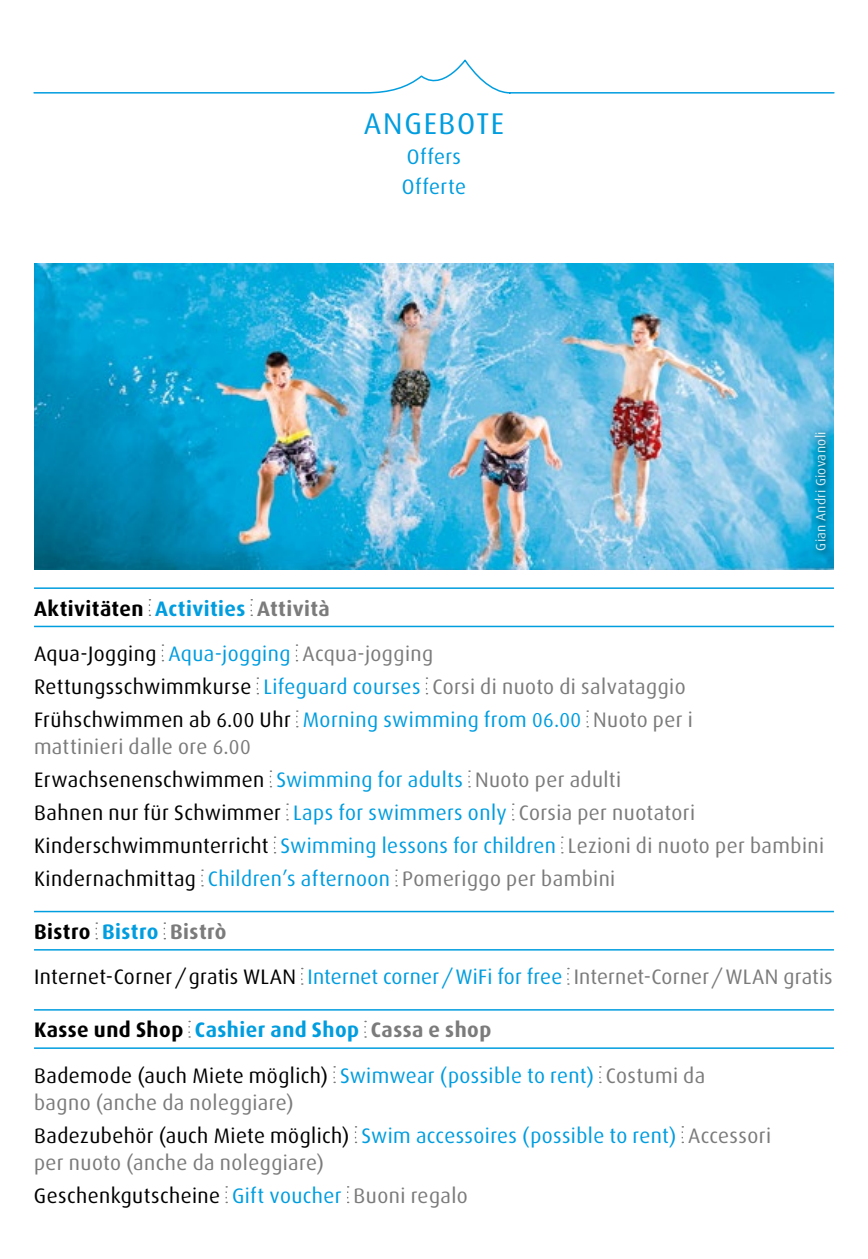
<style>
.page{position:relative;width:868px;height:1259px;background:#fff}
.page>*{position:absolute;margin:0;border:0;box-sizing:border-box;transform-origin:0 0}
.t1{font:30px "Dax";letter-spacing:.055em;color:#009ddf}
.t2{font:21px/33px "Dax";letter-spacing:.02em;color:#7a7b7a}
.t3{font:21px/45.3px "Dax";letter-spacing:.02em;color:#000}
.t4{font:21px/29.7px "Dax";letter-spacing:.02em;color:#009ddf}
.t5{font:13.5px "Dax";letter-spacing:.025em;color:#fff}
.s1{font-weight:700;color:#000}
.s2{font-weight:700;color:#009ddf}
.s3{font-weight:700}
.s4{color:#000}
.s5{color:#009ddf}
.s6{color:#7a7b7a}
.s7{font-size:20.1px}
.s8{font-size:20.1px;color:#009ddf}
.s9{font-weight:700;color:#7a7b7a}
</style>
<div class="page">
<img style="left:34px;top:264px;width:799px;height:306px">
<hr style="left:34px;top:587px;width:799px;height:2px;background:#009ddf">
<hr style="left:34px;top:626px;width:799px;height:1px;background:#009ddf">
<svg style="left:250px;top:599px;width:2px;height:17px"></svg>
<svg style="left:256px;top:677px;width:2px;height:17px"></svg>
<svg style="left:425px;top:677px;width:2px;height:17px"></svg>
<svg style="left:296px;top:710px;width:2px;height:17px"></svg>
<svg style="left:586px;top:710px;width:2px;height:17px"></svg>
<svg style="left:468px;top:770px;width:2px;height:17px"></svg>
<svg style="left:286px;top:803px;width:2px;height:17px"></svg>
<svg style="left:561px;top:836px;width:2px;height:17px"></svg>
<svg style="left:201px;top:869px;width:2px;height:17px"></svg>
<svg style="left:395px;top:869px;width:2px;height:17px"></svg>
<hr style="left:34px;top:911px;width:799px;height:1px;background:#009ddf">
<hr style="left:34px;top:949px;width:799px;height:1px;background:#009ddf">
<svg style="left:95px;top:922px;width:2px;height:17px"></svg>
<svg style="left:163px;top:922px;width:2px;height:17px"></svg>
<svg style="left:301px;top:967px;width:2px;height:17px"></svg>
<svg style="left:567px;top:967px;width:2px;height:17px"></svg>
<hr style="left:34px;top:1009px;width:799px;height:1px;background:#009ddf">
<hr style="left:34px;top:1047px;width:799px;height:2px;background:#009ddf">
<svg style="left:188px;top:1020px;width:2px;height:17px"></svg>
<svg style="left:364px;top:1020px;width:2px;height:17px"></svg>
<svg style="left:333px;top:1066px;width:2px;height:17px"></svg>
<svg style="left:599px;top:1066px;width:2px;height:17px"></svg>
<svg style="left:681px;top:1126px;width:2px;height:17px"></svg>
<svg style="left:225px;top:1186px;width:2px;height:17px"></svg>
<svg style="left:33px;top:59px;width:802px;height:35px"></svg>
<svg style="left:810px;top:427px;width:22px;height:132px"></svg>
<h1 class="t1" style="left:363px;top:107px;width:142px">ANGEBOTE</h1>
<p class="t4" style="left:402px;top:142px;width:65px">Offers<br>Offerte</p>
<p class="t5" style="left:813px;top:551px;width:121px;rotate:-90deg">Gian Andri Giovanoli</p>
<p class="t2" style="left:34px;top:586px;width:400px;line-height:45.3px"><span class="s1">Aktivitäten</span> <span class="s2">Activities</span> <span class="s3">Attività<br></span><span class="s4">Aqua-Jogging</span> <span class="s5">Aqua-jogging</span> Acqua-jogging</p>
<p class="t3" style="left:34px;top:670px;width:660px;line-height:33px">Rettungsschwimmkurse <span class="s5">Lifeguard courses</span> <span class="s6">Corsi di nuoto di salvataggio<br></span>Frühschwimmen ab <span class="s7">6</span>.<span class="s7">00</span> Uhr <span class="s5">Morning swimming from</span> <span class="s8">06</span><span class="s5">.</span><span class="s8">00</span> <span class="s6">Nuoto per i</span></p>
<p class="t2" style="left:34px;top:730px;width:791px">mattinieri dalle ore <span class="s7">6</span>.<span class="s7">00<br></span><span class="s4">Erwachsenenschwimmen</span> <span class="s5">Swimming for adults</span> Nuoto per adulti<br><span class="s4">Bahnen nur für Schwimmer</span> <span class="s5">Laps for swimmers only</span> Corsia per nuotatori <span class="s4">Kinderschwimmunterricht</span> <span class="s5">Swimming lessons for children</span> Lezioni di nuoto per bambini <span class="s4">Kindernachmittag</span> <span class="s5">Children’s afternoon</span> Pomeriggo per bambini</p>
<p class="t3" style="left:34px;top:909px;width:800px"><span class="s3">Bistro</span> <span class="s2">Bistro</span> <span class="s9">Bistrò<br></span>Internet-Corner/gratis WLAN <span class="s5">Internet corner/WiFi for free</span> <span class="s6">Internet-Corner/WLAN gratis</span></p>
<p class="t3" style="left:34px;top:1007px;width:672px"><span class="s3">Kasse und Shop</span> <span class="s2">Cashier and Shop</span> <span class="s9">Cassa e shop<br></span>Bademode (auch Miete möglich) <span class="s5">Swimwear (possible to rent)</span> <span class="s6">Costumi da</span></p>
<p class="t2" style="left:34px;top:1086px;width:738px">bagno (anche da noleggiare)<br><span class="s4">Badezubehör (auch Miete möglich)</span> <span class="s5">Swim accessoires (possible to rent)</span> Accessori</p>
<p class="t2" style="left:34px;top:1146px;width:435px">per nuoto (anche da noleggiare)<br><span class="s4">Geschenkgutscheine</span> <span class="s5">Gift voucher</span> Buoni regalo</p>
</div>
